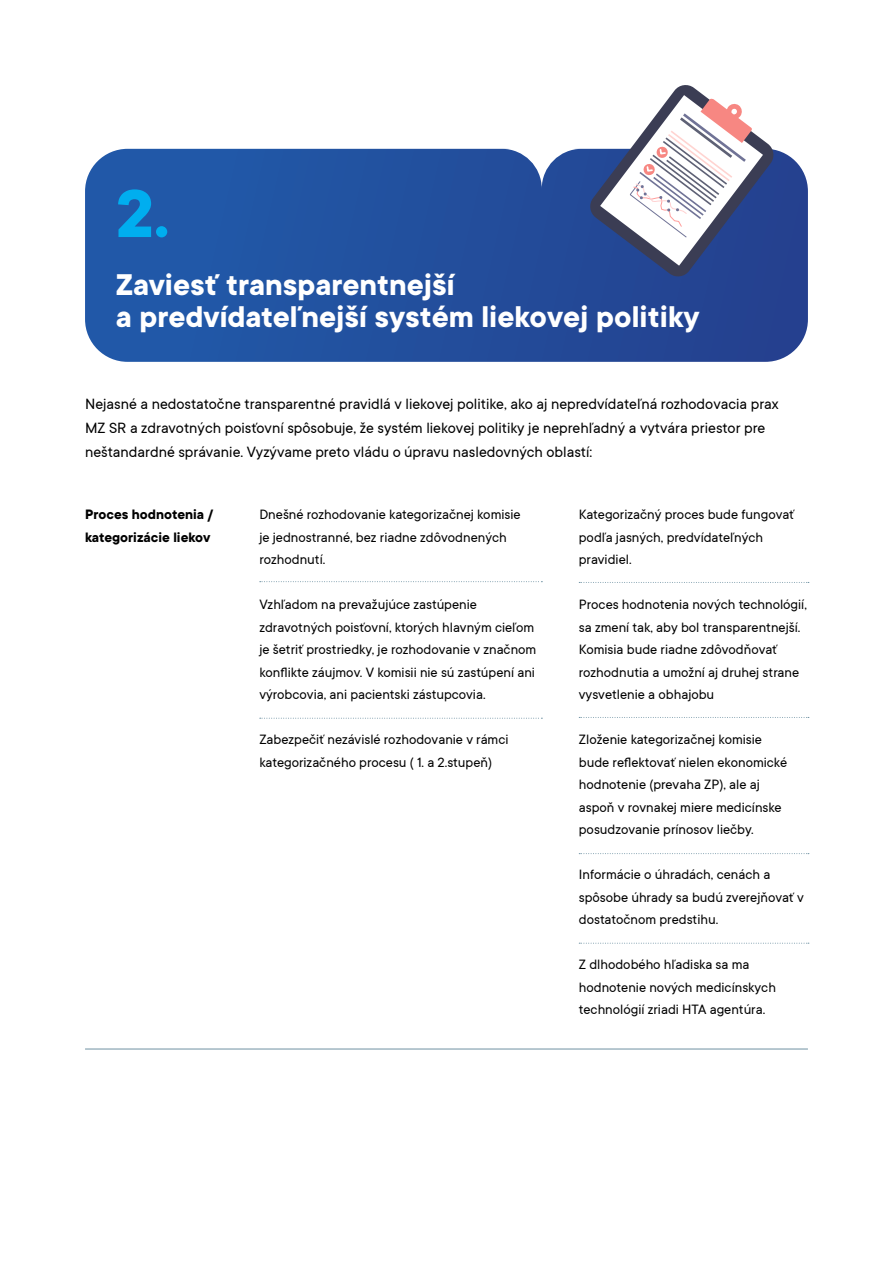
<style>
.page{position:relative;width:893px;height:1263px;background:#fff}
.page>*{position:absolute;margin:0;border:0;box-sizing:border-box;transform-origin:0 0}
.t1{font:700 75px "TT Commons";color:#00aeef}
.t2{font:700 33px/31.5px "TT Commons";color:#fff}
.t3{font:16.5px/24px "TT Commons";color:#000}
.t4{font:15px/22.5px "TT Commons";color:#000}
.t5{font:700 15px/22.5px "TT Commons";color:#000}
</style>
<div class="page">
<svg style="left:85px;top:149px;width:723px;height:213px;background:#24519f"></svg>
<svg style="left:579px;top:582px;width:230px;height:1px"></svg>
<svg style="left:260px;top:581px;width:282px;height:1px"></svg>
<svg style="left:260px;top:718px;width:282px;height:1px"></svg>
<svg style="left:579px;top:717px;width:230px;height:1px"></svg>
<svg style="left:579px;top:853px;width:230px;height:1px"></svg>
<svg style="left:579px;top:943px;width:230px;height:1px"></svg>
<hr style="left:85px;top:1049px;width:723px;height:1px;background:#6f92a3">
<svg style="left:588px;top:85px;width:187px;height:193px"></svg>
<svg style="left:502px;top:109px;width:80px;height:80px"></svg>
<h1 class="t1" style="left:116px;top:172px;width:55px">2.</h1>
<h2 class="t2" style="left:116px;top:270px;width:585px">Zaviesť transparentnejší<br>a predvídateľnejší systém liekovej politiky</h2>
<p class="t3" style="left:85px;top:392px;width:695px">Nejasné a nedostatočne transparentné pravidlá v liekovej politike, ako aj nepredvídateľná rozhodovacia prax<br>MZ SR a zdravotných poisťovní spôsobuje, že systém liekovej politiky je neprehľadný a vytvára priestor pre neštandardné správanie. Vyzývame preto vládu o úpravu nasledovných oblastí:</p>
<p class="t5" style="left:85px;top:504px;width:130px">Proces hodnotenia / kategorizácie liekov</p>
<p class="t4" style="left:579px;top:504px;width:217px">Kategorizačný proces bude fungovať podľa jasných, predvídateľných pravidiel.</p>
<p class="t4" style="left:579px;top:594px;width:230px">Proces hodnotenia nových technológií, sa zmení tak, aby bol transparentnejší.<br>Komisia bude riadne zdôvodňovať rozhodnutia a umožní aj druhej strane vysvetlenie a obhajobu</p>
<p class="t4" style="left:579px;top:729px;width:210px">Zloženie kategorizačnej komisie bude reflektovať nielen ekonomické hodnotenie (prevaha ZP), ale aj aspoň v rovnakej miere medicínske posudzovanie prínosov liečby.</p>
<p class="t4" style="left:579px;top:864px;width:226px">Informácie o úhradách, cenách a spôsobe úhrady sa budú zverejňovať v dostatočnom predstihu.</p>
<p class="t4" style="left:579px;top:954px;width:199px">Z dlhodobého hľadiska sa ma hodnotenie nových medicínskych technológií zriadi HTA agentúra.</p>
<p class="t4" style="left:259px;top:504px;width:263px">Dnešné rozhodovanie kategorizačnej komisie je jednostranné, bez riadne zdôvodnených rozhodnutí.</p>
<p class="t4" style="left:259px;top:594px;width:279px">Vzhľadom na prevažujúce zastúpenie zdravotných poisťovní, ktorých hlavným cieľom je šetriť prostriedky, je rozhodovanie v značnom konflikte záujmov. V komisii nie sú zastúpení ani výrobcovia, ani pacientski zástupcovia.</p>
<p class="t4" style="left:259px;top:729px;width:251px">Zabezpečiť nezávislé rozhodovanie v rámci kategorizačného procesu ( 1. a 2.stupeň)</p>
</div>
